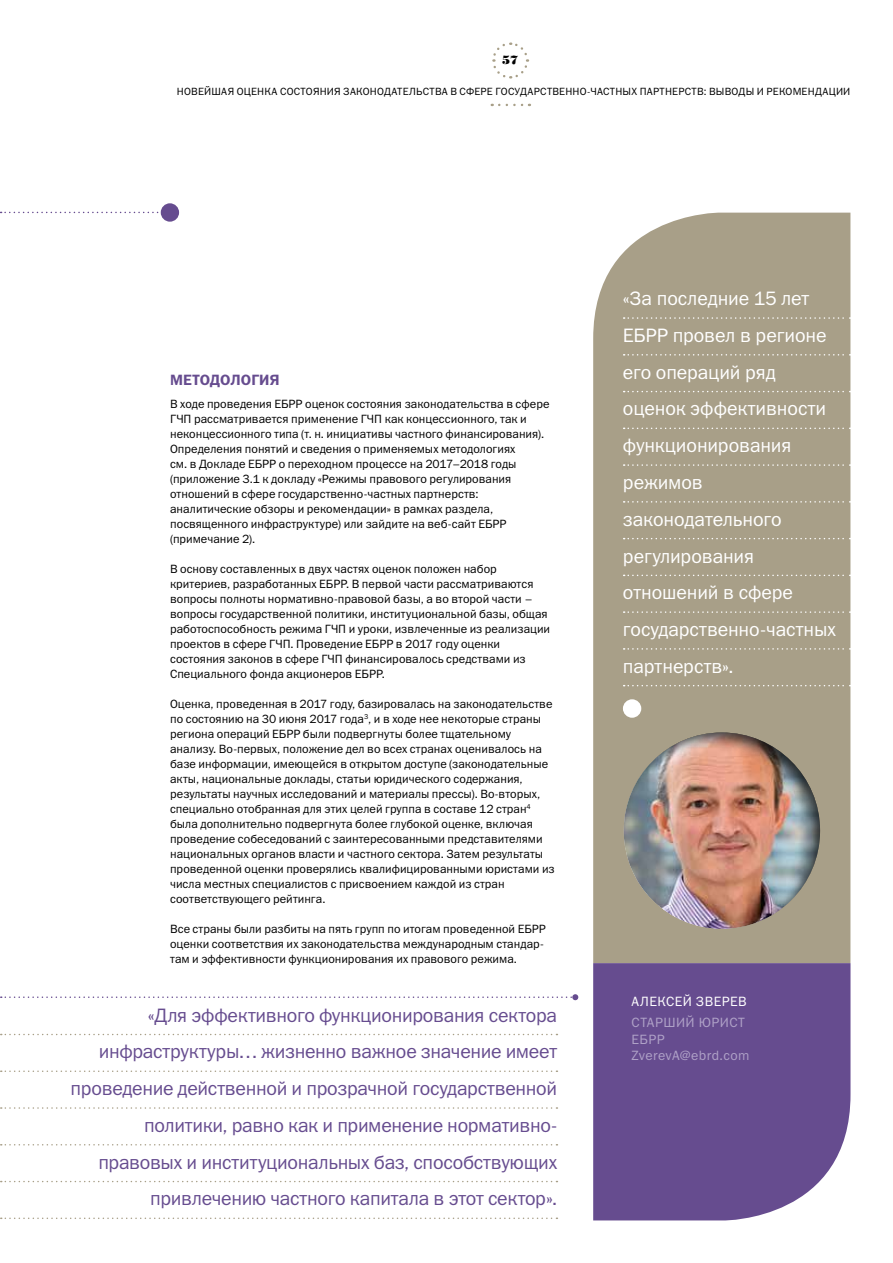
<style>
.page{position:relative;width:893px;height:1263px;background:#fff}
.page>*{position:absolute;margin:0;border:0;box-sizing:border-box;transform-origin:0 0}
.t1{font:19.5px/36.8px "Franklin Gothic Book ITC";letter-spacing:-.015em;color:#664c8f;text-align:right}
.t2{font:19.5px/36.8px "Franklin Gothic Book ITC";letter-spacing:-.005em;color:#fff}
.t3{font:15px "Franklin Gothic Demi ITC";color:#664c8f}
.t4{font:13.5px/16.5px "Franklin Gothic Book ITC";letter-spacing:.03em;color:#afa1c7}
.t5{font:13.5px "Franklin Gothic Book ITC";color:#fff}
.t6{font:12px/15px "Franklin Gothic Book ITC";letter-spacing:.005em;color:#000}
.t7{font:12px "Bodoni Poster";color:#000}
.t8{font:10.5px "Franklin Gothic Book ITC";letter-spacing:.02em;color:#000}
.t9{font:10.5px "Franklin Gothic Book ITC";letter-spacing:.04em;color:#000}
</style>
<div class="page">
<svg style="left:1px;top:212px;width:160px;height:1px"></svg>
<div style="left:161px;top:203px;width:18px;height:19px;background:#664c8f;border-radius:50%"></div>
<svg style="left:492px;top:42px;width:38px;height:37px"></svg>
<svg style="left:499px;top:104px;width:31px;height:2px"></svg>
<div style="left:593px;top:213px;width:257px;height:750px;background:#a89f88"></div>
<div style="left:593px;top:963px;width:257px;height:257px;background:#664c8f"></div>
<svg style="left:1px;top:994px;width:577px;height:6px"></svg>
<svg style="left:1px;top:1034px;width:556px;height:1px"></svg>
<svg style="left:1px;top:1070px;width:556px;height:2px"></svg>
<svg style="left:1px;top:1107px;width:556px;height:2px"></svg>
<svg style="left:1px;top:1144px;width:556px;height:1px"></svg>
<svg style="left:1px;top:1181px;width:556px;height:1px"></svg>
<svg style="left:1px;top:1217px;width:556px;height:2px"></svg>
<div style="left:621px;top:730px;width:200px;height:200px;background:#000;opacity:.75"></div>
<svg style="left:624px;top:317px;width:227px;height:2px"></svg>
<svg style="left:624px;top:354px;width:227px;height:2px"></svg>
<svg style="left:624px;top:391px;width:226px;height:1px"></svg>
<svg style="left:624px;top:428px;width:226px;height:1px"></svg>
<svg style="left:624px;top:464px;width:227px;height:2px"></svg>
<svg style="left:624px;top:501px;width:227px;height:2px"></svg>
<svg style="left:624px;top:538px;width:226px;height:1px"></svg>
<svg style="left:624px;top:575px;width:226px;height:1px"></svg>
<svg style="left:624px;top:611px;width:227px;height:2px"></svg>
<svg style="left:624px;top:648px;width:227px;height:2px"></svg>
<svg style="left:624px;top:685px;width:226px;height:1px"></svg>
<div style="left:623px;top:699px;width:18px;height:19px;background:#fff;border-radius:50%"></div>
<p class="t7" style="left:502px;top:53px;width:18px">57</p>
<p class="t8" style="left:177px;top:85px;width:15px">Нове</p>
<p class="t9" style="left:204px;top:85px;width:84px">йшая оцен ка состо</p>
<p class="t8" style="left:313px;top:85px;width:58px">ян ия законодател</p>
<p class="t8" style="left:416px;top:85px;width:14px">ьства</p>
<p class="t8" style="left:450px;top:85px;width:31px">в сфере</p>
<p class="t8" style="left:495px;top:85px;width:13px">государственно</p>
<p class="t8" style="left:587px;top:85px;width:11px">-частн</p>
<p class="t8" style="left:622px;top:85px;width:25px">ых партнерств</p>
<p class="t8" style="left:704px;top:85px;width:29px">: вывод</p>
<p class="t8" style="left:746px;top:85px;width:48px">ы и ре коменда</p>
<p class="t8" style="left:829px;top:85px;width:23px">ции</p>
<p class="t3" style="left:170px;top:371px;width:111px">Методология</p>
<p class="t6" style="left:170px;top:396px;width:381px">В ходе проведения ЕБРР оценок состояния законодательства в сфере ГЧП рассматривается применение ГЧП как концессионного, так и неконцессионного типа (т. н. инициативы частного финансирования).<br>Определения понятий и сведения о применяемых методологиях<br>см. в Докладе ЕБРР о переходном процессе на 2017–2018 годы (приложение 3.1 к докладу «Режимы правового регулирования отношений в сфере государственно-частных партнерств: аналитические обзоры и рекомендации» в рамках раздела, посвященного инфраструктуре) или зайдите на веб-сайт ЕБРР (примечание 2).</p>
<p class="t6" style="left:170px;top:561px;width:382px">В основу составленных в двух частях оценок положен набор критериев, разработанных ЕБРР. В первой части рассматриваются вопросы полноты нормативно-правовой базы, а во второй части – вопросы государственной политики, институциональной базы, общая работоспособность режима ГЧП и уроки, извлеченные из реализации проектов в сфере ГЧП. Проведение ЕБРР в 2017 году оценки состояния законов в сфере ГЧП финансировалось средствами из Специального фонда акционеров ЕБРР.</p>
<p class="t6" style="left:170px;top:696px;width:386px">Оценка, проведенная в 2017 году, базировалась на законодательстве по состоянию на 30 июня 2017 года<sup>3</sup>, и в ходе нее некоторые страны региона операций ЕБРР были подвергнуты более тщательному анализу. Во-первых, положение дел во всех странах оценивалось на базе информации, имеющейся в открытом доступе (законодательные акты, национальные доклады, статьи юридического содержания, результаты научных исследований и материалы прессы). Во-вторых, специально отобранная для этих целей группа в составе 12 стран<sup>4 </sup>была дополнительно подвергнута более глубокой оценке, включая проведение собеседований с заинтересованными представителями национальных органов власти и частного сектора. Затем результаты проведенной оценки проверялись квалифицированными юристами из числа местных специалистов с присвоением каждой из стран соответствующего рейтинга.</p>
<p class="t6" style="left:170px;top:921px;width:377px">Все страны были разбиты на пять групп по итогам проведенной ЕБРР оценки соответствия их законодательства международным стандар&shy;там и эффективности функционирования их правового режима.</p>
<p class="t1" style="left:71px;top:996px;width:488px">«Для эффективного функционирования сектора инфраструктуры… жизненно важное значение имеет проведение действенной и прозрачной государственной политики, равно как и применение нормативно&shy;правовых и институциональных баз, способствующих привлечению частного капитала в этот сектор».</p>
<h1 class="t2" style="left:623px;top:280px;width:215px">«За последние 15 лет<br>ЕБРР провел в регионе его операций ряд оценок эффективности функционирования режимов законодательного регулирования отношений в сфере государственно-частных партнерств».</h1>
<p class="t5" style="left:631px;top:993px;width:74px">Алексей Зверев</p>
<p class="t4" style="left:631px;top:1014px;width:9px">стар</p>
<p class="t4" style="left:663px;top:1014px;width:75px">ший юрист</p>
<p class="t4" style="left:631px;top:1030px;width:119px">ебрр<br>ZverevA@ebrd.com</p>
</div>
